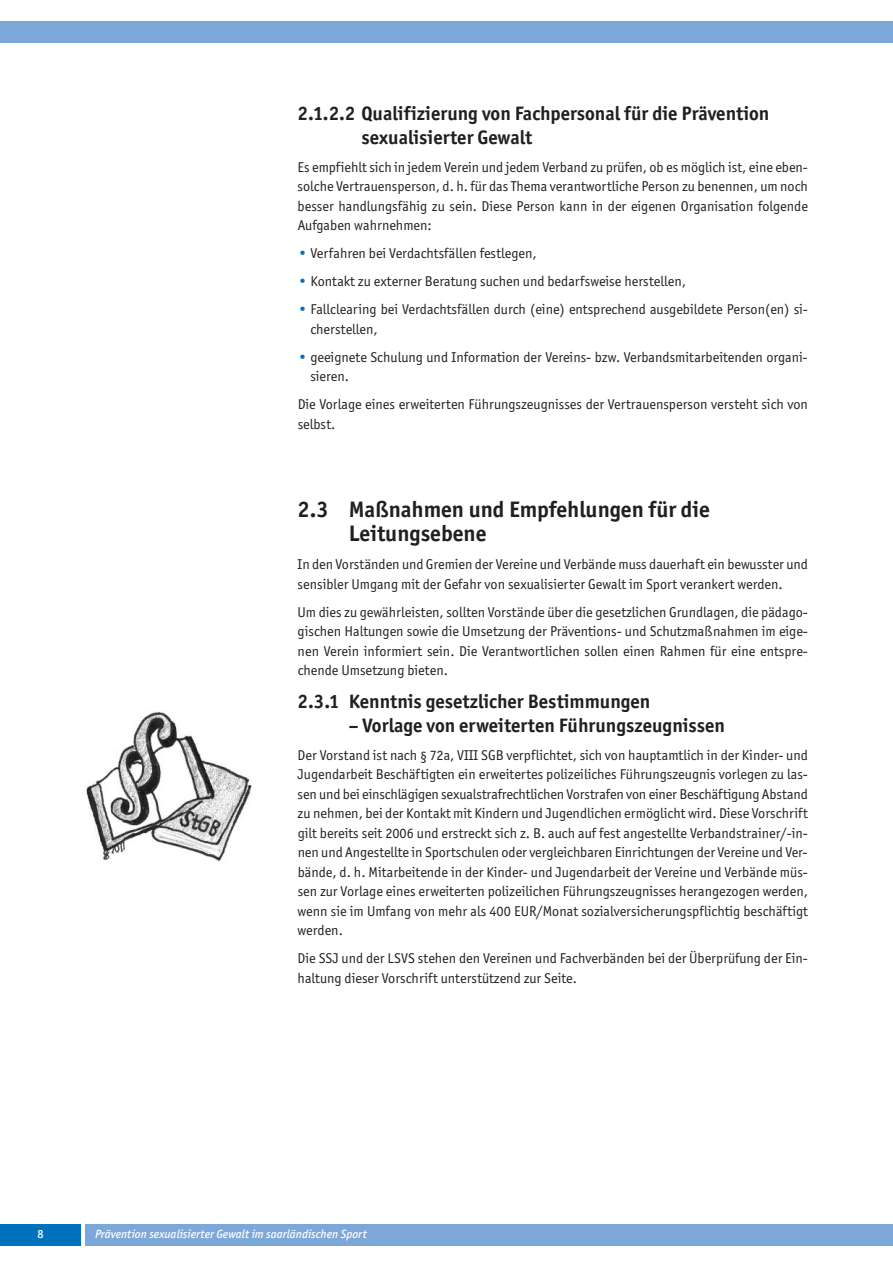
<style>
.page{position:relative;width:893px;height:1263px;background:#fff}
.page>*{position:absolute;margin:0;border:0;box-sizing:border-box;transform-origin:0 0}
.t1{font:700 22.5px/24px "Officina San ITC";color:#231f20}
.t2{font:700 19.5px/24px "Officina San ITC";color:#231f20}
.t3{font:14.25px/19.5px "Officina San ITC";color:#231f20}
.t4{font:12px "Officina San ITC Medium Italic OS";color:#fff}
.t5{font:500 12px "Officina San ITC";color:#fff}
.s1{font-size:15px;color:#0072bc}
</style>
<div class="page">
<div style="left:0;top:1225px;width:81px;height:21px;background:#0072bc"></div>
<div style="left:85px;top:1225px;width:808px;height:21px;background:#7ca7d8"></div>
<div style="left:0;top:21px;width:893px;height:22px;background:#7ca7d8"></div>
<img style="left:86px;top:711px;width:166px;height:151px">
<h2 class="t2" style="left:361px;top:101px;width:409px;text-indent:-64px">2.1.2.2 Qualifizierung von Fachpersonal für die Prävention sexualisierter Gewalt</h2>
<p class="t3" style="left:298px;top:157px;width:512px;text-align:justify">Es empfiehlt sich in jedem Verein und jedem Verband zu prüfen, ob es möglich ist, eine eben&shy;solche Vertrauensperson, d. h. für das Thema verantwortliche Person zu benennen, um noch besser handlungsfähig zu sein. Diese Person kann in der eigenen Organisation folgende Aufgaben wahrnehmen:</p>
<p class="t3" style="left:298px;top:244px;width:241px"><span class="s1">•</span> Verfahren bei Verdachtsfällen festlegen,</p>
<p class="t3" style="left:298px;top:272px;width:390px"><span class="s1">•</span> Kontakt zu externer Beratung suchen und bedarfsweise herstellen,</p>
<p class="t3" style="left:310px;top:300px;width:499px;text-indent:-13px"><span class="s1">•</span> Fallclearing bei Verdachtsfällen durch (eine) entsprechend ausgebildete Person(en) si&shy;cherstellen,</p>
<p class="t3" style="left:310px;top:347px;width:499px;text-indent:-13px"><span class="s1">•</span> geeignete Schulung und Information der Vereins- bzw. Verbandsmitarbeitenden organi&shy;sieren.</p>
<p class="t3" style="left:298px;top:395px;width:512px">Die Vorlage eines erweiterten Führungszeugnisses der Vertrauensperson versteht sich von selbst.</p>
<h1 class="t1" style="left:349px;top:497px;width:363px;text-indent:-51px">2.3 Maßnahmen und Empfehlungen für die<br>Leitungsebene</h1>
<p class="t3" style="left:298px;top:555px;width:512px">In den Vorständen und Gremien der Vereine und Verbände muss dauerhaft ein bewusster und sensibler Umgang mit der Gefahr von sexualisierter Gewalt im Sport verankert werden.</p>
<p class="t3" style="left:298px;top:602px;width:512px;text-align:justify">Um dies zu gewährleisten, sollten Vorstände über die gesetzlichen Grundlagen, die pädago&shy;gischen Haltungen sowie die Umsetzung der Präventions- und Schutzmaßnahmen im eige&shy;nen Verein informiert sein. Die Verantwortlichen sollen einen Rahmen für eine entspre&shy;chende Umsetzung bieten.</p>
<h2 class="t2" style="left:298px;top:689px;width:354px">2.3.1 Kenntnis gesetzlicher Bestimmungen</h2>
<h2 class="t2" style="left:349px;top:713px;width:378px">– Vorlage von erweiterten Führungszeugnissen</h2>
<p class="t3" style="left:298px;top:745px;width:512px;text-align:justify">Der Vorstand ist nach § 72a, VIII SGB verpflichtet, sich von hauptamtlich in der Kinder- und Jugendarbeit Beschäftigten ein erweitertes polizeiliches Führungszeugnis vorlegen zu las&shy;sen und bei einschlägigen sexualstrafrechtlichen Vorstrafen von einer Beschäftigung Abstand zu nehmen, bei der Kontakt mit Kindern und Jugendlichen ermöglicht wird. Diese Vorschrift gilt bereits seit 2006 und erstreckt sich z. B. auch auf fest angestellte Verbandstrainer/-in&shy;nen und Angestellte in Sportschulen oder vergleichbaren Einrichtungen der Vereine und Ver&shy;bände, d. h. Mitarbeitende in der Kinder- und Jugendarbeit der Vereine und Verbände müs&shy;sen zur Vorlage eines erweiterten polizeilichen Führungszeugnisses herangezogen werden, wenn sie im Umfang von mehr als 400 EUR/Monat sozialversicherungspflichtig beschäftigt werden.</p>
<p class="t3" style="left:298px;top:949px;width:512px">Die SSJ und der LSVS stehen den Vereinen und Fachverbänden bei der Überprüfung der Ein&shy;haltung dieser Vorschrift unterstützend zur Seite.</p>
<p class="t5" style="left:37px;top:1230px;width:8px">8</p>
<p class="t4" style="left:95px;top:1230px;width:273px">Prävention sexualisierter Gewalt im saarländischen Sport</p>
</div>
